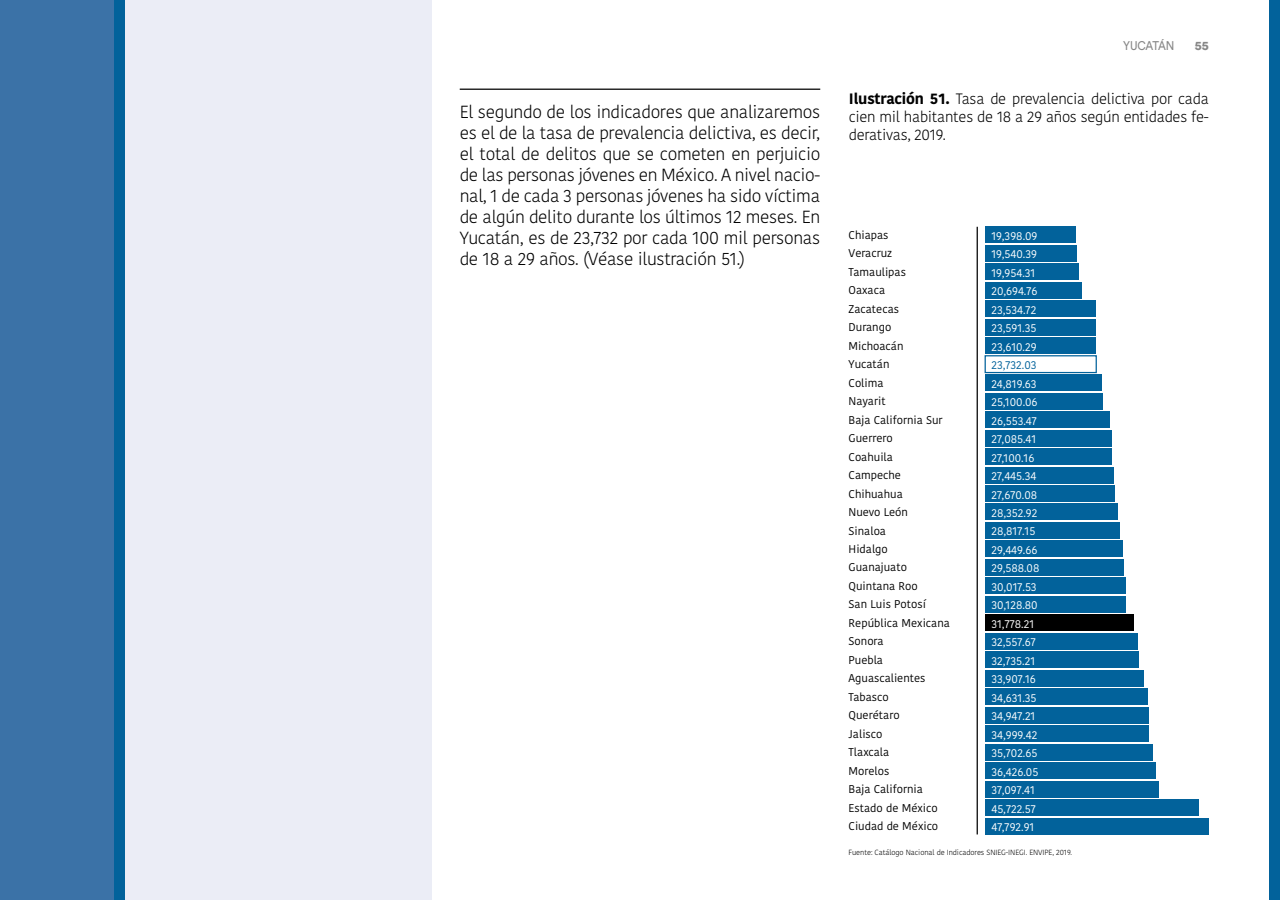
<style>
.page{position:relative;width:1280px;height:900px;background:#fff}
.page>*{position:absolute;margin:0;border:0;box-sizing:border-box;transform-origin:0 0}
.t1{font:300 17.5px/21px "Kohinoor Bangla";letter-spacing:-.02em;color:#000;text-align:justify}
.t2{font:300 15px/18px "Kohinoor Bangla";letter-spacing:-.02em;color:#000;text-align:justify}
.t3{font:12.5px "Circular Std";letter-spacing:-.025em;color:#878787;scale:.9 1}
.t4{font:900 12.5px "Circular Std";color:#878787}
.t5{font:11.25px/18.5px "Kohinoor Bangla";color:#000}
.t6{font:11.25px/18.5px "Kohinoor Bangla";color:#fff}
.t7{font:11.25px "Kohinoor Bangla";color:#02629b}
.t8{font:300 7.5px "Kohinoor Bangla";letter-spacing:-.01em;color:#000}
.s1{font-weight:700}
</style>
<div class="page">
<div style="left:985px;top:226px;width:91px;height:17px;background:#02629b"></div>
<div style="left:985px;top:245px;width:92px;height:17px;background:#02629b"></div>
<div style="left:985px;top:263px;width:94px;height:17px;background:#02629b"></div>
<div style="left:985px;top:282px;width:97px;height:17px;background:#02629b"></div>
<div style="left:985px;top:300px;width:110px;height:17px;background:#02629b"></div>
<div style="left:985px;top:319px;width:111px;height:17px;background:#02629b"></div>
<div style="left:985px;top:337px;width:111px;height:17px;background:#02629b"></div>
<div style="left:985px;top:355px;width:112px;height:18px;background:#fff;border:1px solid #02629b"></div>
<div style="left:985px;top:374px;width:116px;height:17px;background:#02629b"></div>
<div style="left:985px;top:393px;width:118px;height:17px;background:#02629b"></div>
<div style="left:985px;top:411px;width:124px;height:17px;background:#02629b"></div>
<div style="left:985px;top:430px;width:127px;height:16px;background:#02629b"></div>
<div style="left:985px;top:448px;width:127px;height:17px;background:#02629b"></div>
<div style="left:985px;top:467px;width:129px;height:16px;background:#02629b"></div>
<div style="left:985px;top:485px;width:130px;height:17px;background:#02629b"></div>
<div style="left:985px;top:504px;width:133px;height:16px;background:#02629b"></div>
<div style="left:985px;top:522px;width:135px;height:17px;background:#02629b"></div>
<div style="left:985px;top:541px;width:138px;height:16px;background:#02629b"></div>
<div style="left:985px;top:559px;width:139px;height:17px;background:#02629b"></div>
<div style="left:985px;top:578px;width:141px;height:16px;background:#02629b"></div>
<div style="left:985px;top:596px;width:141px;height:17px;background:#02629b"></div>
<div style="left:985px;top:614px;width:149px;height:17px;background:#000"></div>
<div style="left:985px;top:633px;width:153px;height:17px;background:#02629b"></div>
<div style="left:985px;top:651px;width:153px;height:17px;background:#02629b"></div>
<div style="left:985px;top:670px;width:159px;height:17px;background:#02629b"></div>
<div style="left:985px;top:688px;width:162px;height:17px;background:#02629b"></div>
<div style="left:985px;top:707px;width:164px;height:17px;background:#02629b"></div>
<div style="left:985px;top:725px;width:164px;height:17px;background:#02629b"></div>
<div style="left:985px;top:744px;width:167px;height:17px;background:#02629b"></div>
<div style="left:985px;top:762px;width:171px;height:17px;background:#02629b"></div>
<div style="left:985px;top:781px;width:174px;height:17px;background:#02629b"></div>
<div style="left:985px;top:799px;width:214px;height:17px;background:#02629b"></div>
<div style="left:985px;top:818px;width:224px;height:16px;background:#02629b"></div>
<hr style="left:460px;top:89px;width:360px;height:1px;background:#000">
<hr style="left:977px;top:227px;width:1px;height:607px;background:#000">
<div style="left:114px;top:0;width:317px;height:900px;background:#ebedf6"></div>
<div style="left:0;top:0;width:114px;height:900px;background:#3b72a7"></div>
<div style="left:114px;top:0;width:10px;height:900px;background:#02629b"></div>
<div style="left:1269px;top:0;width:11px;height:900px;background:#02629b"></div>
<p class="t1" style="left:460px;top:101px;width:362px">El segundo de los indicadores que analizaremos es el de la tasa de prevalencia delictiva, es decir, el total de delitos que se cometen en perjuicio de las personas jóvenes en México. A nivel nacio&shy;nal, 1 de cada 3 personas jóvenes ha sido víctima de algún delito durante los últimos 12 meses. En Yucatán, es de 23,732 por cada 100 mil personas de 18 a 29 años. (Véase ilustración 51.)</p>
<p class="t3" style="left:1123px;top:38px;width:58px">YUCATÁN</p>
<p class="t4" style="left:1195px;top:38px;width:15px">55</p>
<p class="t2" style="left:849px;top:90px;width:361px"><span class="s1">Ilustración 51.</span> Tasa de prevalencia delictiva por cada cien mil habitantes de 18 a 29 años según entidades fe&shy;derativas, 2019.</p>
<p class="t5" style="left:849px;top:225px;width:103px">Chiapas<br>Veracruz<br>Tamaulipas<br>Oaxaca<br>Zacatecas<br>Durango<br>Michoacán<br>Yucatán<br>Colima<br>Nayarit<br>Baja California Sur<br>Guerrero<br>Coahuila<br>Campeche<br>Chihuahua<br>Nuevo León<br>Sinaloa<br>Hidalgo<br>Guanajuato<br>Quintana Roo<br>San Luis Potosí<br>República Mexicana<br>Sonora<br>Puebla<br>Aguascalientes<br>Tabasco<br>Querétaro<br>Jalisco<br>Tlaxcala<br>Morelos<br>Baja California<br>Estado de México<br>Ciudad de México</p>
<p class="t6" style="left:991px;top:226px;width:48px">19,398.09<br>19,540.39<br>19,954.31<br>20,694.76<br>23,534.72<br>23,591.35<br>23,610.29</p>
<p class="t7" style="left:991px;top:356px;width:47px">23,732.03</p>
<p class="t6" style="left:991px;top:374px;width:50px">24,819.63<br>25,100.06<br>26,553.47<br>27,085.41<br>27,100.16<br>27,445.34<br>27,670.08<br>28,352.92<br>28,817.15<br>29,449.66<br>29,588.08<br>30,017.53<br>30,128.80<br>31,778.21<br>32,557.67<br>32,735.21<br>33,907.16<br>34,631.35<br>34,947.21<br>34,999.42<br>35,702.65<br>36,426.05<br>37,097.41<br>45,722.57<br>47,792.91</p>
<p class="t8" style="left:849px;top:847px;width:225px">Fuente: Catálogo Nacional de Indicadores SNIEG-INEGI. ENVIPE, 2019.</p>
</div>
